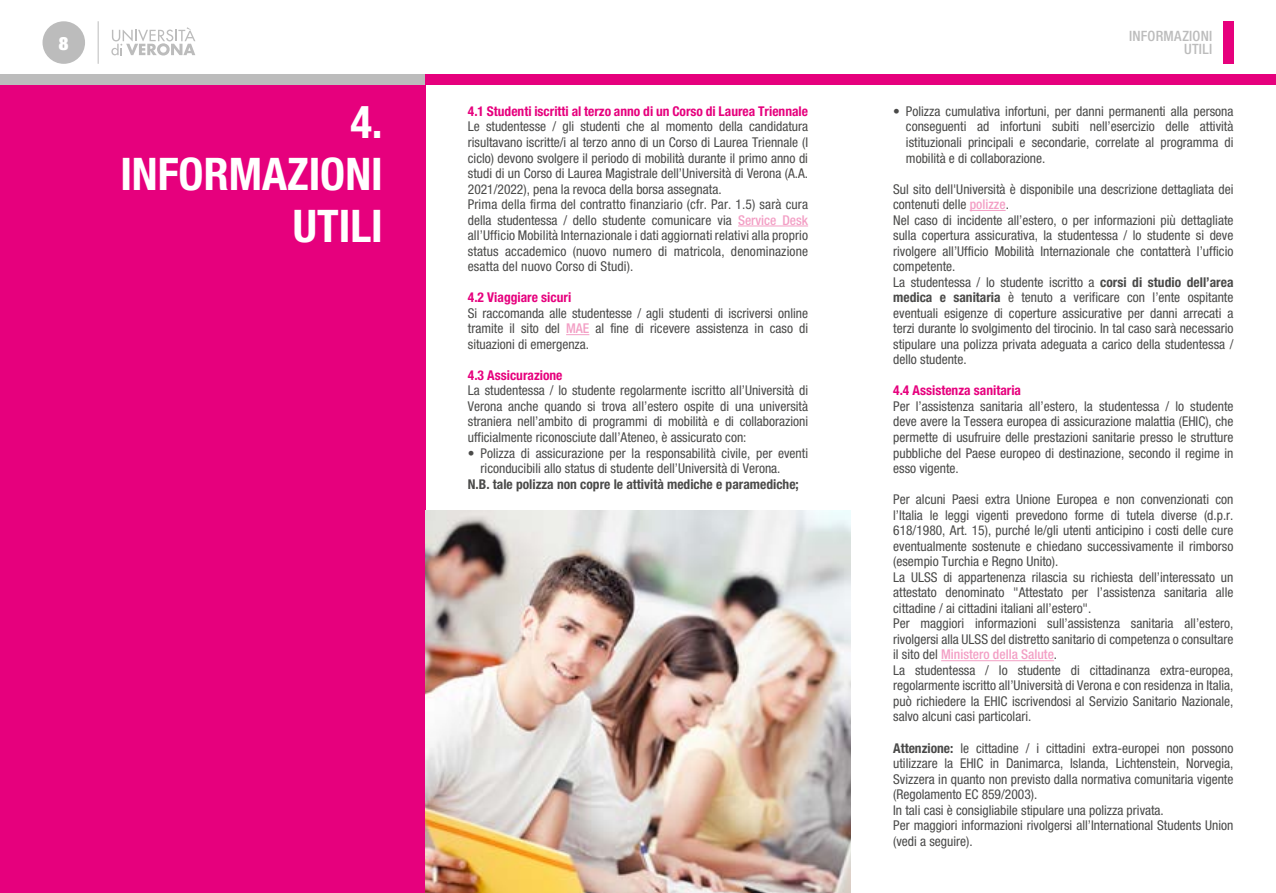
<style>
.page{position:relative;width:1276px;height:893px;background:#fff}
.page>*{position:absolute;margin:0;border:0;box-sizing:border-box;transform-origin:0 0}
.t1{font:700 condensed 45px/51.8px "Helvetica Neue LT Std";color:#fff;text-align:right}
.t2{font:900 condensed 18.45px "Helvetica Neue LT Std";color:#fff}
.t3{font:500 condensed 14.25px/13.5px "Helvetica Neue LT Std";letter-spacing:.015em;color:#bcbcbc;text-align:right}
.t4{font:condensed 13.5px/15.5px "Helvetica Neue LT Std";color:#4a4a49}
.t5{font:700 condensed 13.5px "Helvetica Neue LT Std";color:#e6007d}
.t6{font:700 condensed 13.5px "Helvetica Neue LT Std";color:#4a4a49}
.s1{font-weight:500;color:#f39fc5}
.s2{font-weight:700}
</style>
<div class="page">
<div style="left:0;top:74px;width:425px;height:11px;background:#bcbcbc"></div>
<div style="left:850px;top:74px;width:426px;height:11px;background:#e6007d"></div>
<div style="left:425px;top:74px;width:425px;height:11px;background:#e6007d"></div>
<div style="left:43px;top:21px;width:42px;height:43px;background:#bcbcbc;border-radius:50%"></div>
<hr style="left:98px;top:21px;width:1px;height:43px;background:#bcbcbc">
<svg style="left:111px;top:27px;width:84px;height:29px"></svg>
<div style="left:1222px;top:21px;width:11px;height:43px;background:#e6007d"></div>
<div style="left:0;top:85px;width:425px;height:808px;background:#e6007d"></div>
<hr style="left:738px;top:226px;width:70px;height:1px;background:#f39fc5">
<svg style="left:566px;top:334px;width:23px;height:1px"></svg>
<hr style="left:969px;top:210px;width:36px;height:1px;background:#f39fc5">
<hr style="left:941px;top:660px;width:113px;height:1px;background:#f39fc5">
<img style="left:425px;top:510px;width:425px;height:383px">
<h2 class="t2" style="left:59px;top:31px;width:11px">8</h2>
<p class="t3" style="left:1129px;top:29px;width:85px">INFORMAZIONI<br>UTILI</p>
<h1 class="t1" style="left:120px;top:96px;width:264px">4.<br>INFORMAZIONI<br>UTILI</h1>
<p class="t5" style="left:468px;top:103px;width:342px">4.1 Studenti iscritti al terzo anno di un Corso di Laurea Triennale</p>
<p class="t4" style="left:468px;top:119px;width:342px">Le studentesse / gli studenti che al momento della candidatura risultavano iscritte/i al terzo anno di un Corso di Laurea Triennale (I ciclo) devono svolgere il periodo di mobilità durante il primo anno di studi di un Corso di Laurea Magistrale dell’Università di Verona (A.A.<br>2021/2022), pena la revoca della borsa assegnata.<br>Prima della firma del contratto finanziario (cfr. Par. 1.5) sarà cura della studentessa / dello studente comunicare via <span class="s1">Service Desk </span>all’Ufficio Mobilità Internazionale i dati aggiornati relativi alla proprio status accademico (nuovo numero di matricola, denominazione esatta del nuovo Corso di Studi).</p>
<p class="t5" style="left:468px;top:289px;width:105px">4.2 Viaggiare sicuri</p>
<p class="t4" style="left:468px;top:305px;width:342px;text-align:justify">Si raccomanda alle studentesse / agli studenti di iscriversi online tramite il sito del <span class="s1">MAE</span> al fine di ricevere assistenza in caso di situazioni di emergenza.</p>
<p class="t5" style="left:468px;top:367px;width:96px">4.3 Assicurazione</p>
<p class="t4" style="left:468px;top:383px;width:342px;text-align:justify">La studentessa / lo studente regolarmente iscritto all’Università di Verona anche quando si trova all’estero ospite di una università straniera nell’ambito di programmi di mobilità e di collaborazioni ufficialmente riconosciute dall’Ateneo, è assicurato con:</p>
<p class="t4" style="left:480px;top:445px;width:329px;text-indent:-13px">• Polizza di assicurazione per la responsabilità civile, per eventi riconducibili allo status di studente dell’Università di Verona.</p>
<p class="t6" style="left:468px;top:476px;width:332px">N.B. tale polizza non copre le attività mediche e paramediche;</p>
<p class="t4" style="left:906px;top:103px;width:329px;text-align:justify;text-indent:-13px">• Polizza cumulativa infortuni, per danni permanenti alla persona conseguenti ad infortuni subiti nell’esercizio delle attività istituzionali principali e secondarie, correlate al programma di mobilità e di collaborazione.</p>
<p class="t4" style="left:893px;top:181px;width:342px">Sul sito dell'Università è disponibile una descrizione dettagliata dei contenuti delle <span class="s1">polizze</span>.<br>Nel caso di incidente all’estero, o per informazioni più dettagliate sulla copertura assicurativa, la studentessa / lo studente si deve rivolgere all’Ufficio Mobilità Internazionale che contatterà l’ufficio competente.<br>La studentessa / lo studente iscritto a <span class="s2">corsi di studio dell’area medica e sanitaria</span> è tenuto a verificare con l’ente ospitante eventuali esigenze di coperture assicurative per danni arrecati a terzi durante lo svolgimento del tirocinio. In tal caso sarà necessario stipulare una polizza privata adeguata a carico della studentessa / dello studente.</p>
<p class="t5" style="left:893px;top:382px;width:129px">4.4 Assistenza sanitaria</p>
<p class="t4" style="left:893px;top:398px;width:342px;text-align:justify">Per l’assistenza sanitaria all’estero, la studentessa / lo studente deve avere la Tessera europea di assicurazione malattia (EHIC), che permette di usufruire delle prestazioni sanitarie presso le strutture pubbliche del Paese europeo di destinazione, secondo il regime in esso vigente.</p>
<p class="t4" style="left:893px;top:491px;width:342px">Per alcuni Paesi extra Unione Europea e non convenzionati con l’Italia le leggi vigenti prevedono forme di tutela diverse (d.p.r.<br>618/1980, Art. 15), purché le/gli utenti anticipino i costi delle cure eventualmente sostenute e chiedano successivamente il rimborso (esempio Turchia e Regno Unito).<br>La ULSS di appartenenza rilascia su richiesta dell’interessato un attestato denominato "Attestato per l’assistenza sanitaria alle cittadine / ai cittadini italiani all’estero".<br>Per maggiori informazioni sull’assistenza sanitaria all’estero, rivolgersi alla ULSS del distretto sanitario di competenza o consultare il sito del <span class="s1">Ministero della Salute</span>.<br>La studentessa / lo studente di cittadinanza extra-europea, regolarmente iscritto all’Università di Verona e con residenza in Italia, può richiedere la EHIC iscrivendosi al Servizio Sanitario Nazionale, salvo alcuni casi particolari.</p>
<p class="t4" style="left:893px;top:740px;width:342px"><span class="s2">Attenzione:</span> le cittadine / i cittadini extra-europei non possono utilizzare la EHIC in Danimarca, Islanda, Lichtenstein, Norvegia, Svizzera in quanto non previsto dalla normativa comunitaria vigente (Regolamento EC 859/2003).<br>In tali casi è consigliabile stipulare una polizza privata.<br>Per maggiori informazioni rivolgersi all’International Students Union (vedi a seguire).</p>
</div>
